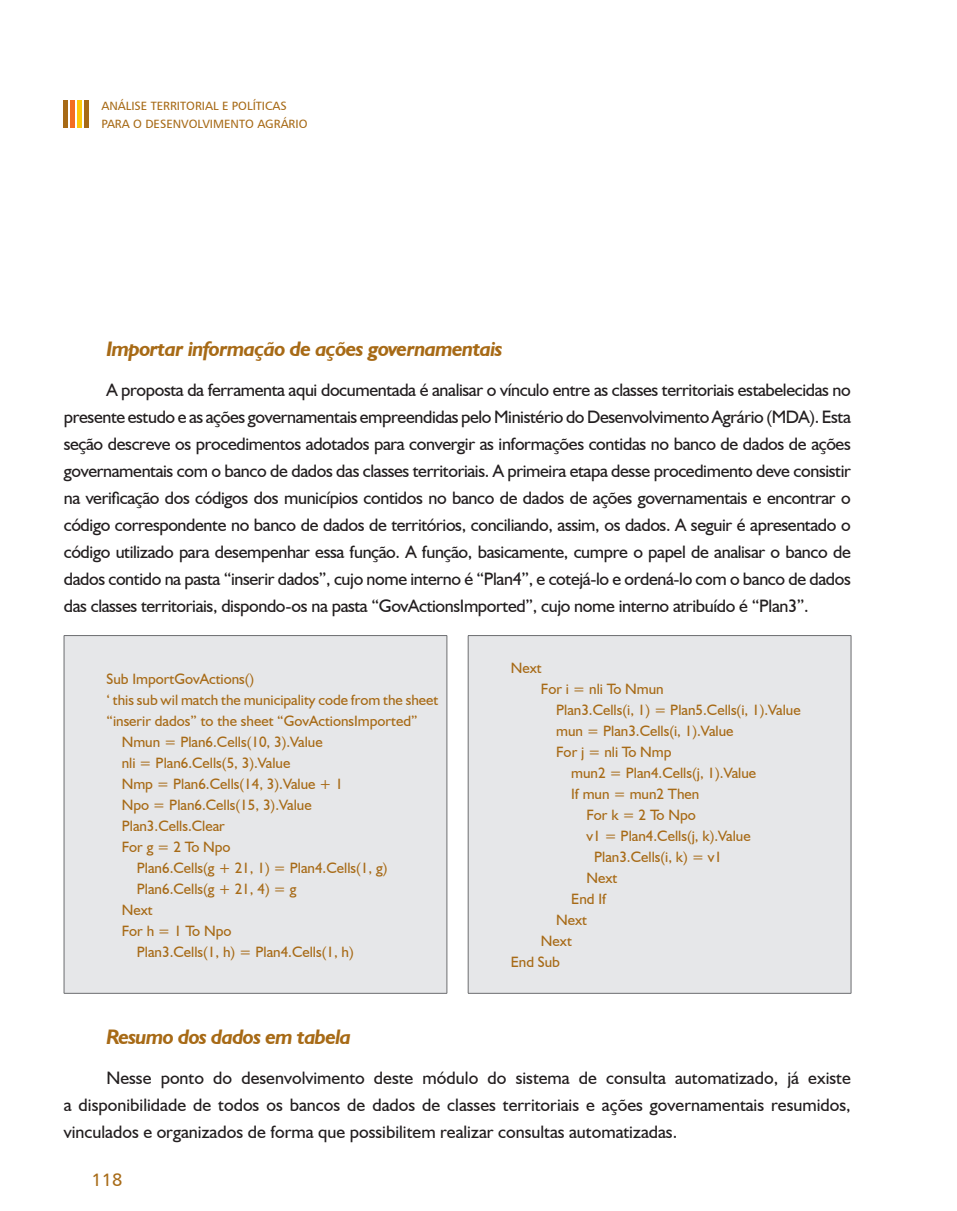
<style>
.page{position:relative;width:957px;height:1211px;background:#fff}
.page>*{position:absolute;margin:0;border:0;box-sizing:border-box;transform-origin:0 0}
.t1{font:italic 700 21px "Humanist 521 BT";letter-spacing:-.03em;color:#a76a16}
.t2{font:18px/27px "Humanist 521 BT";letter-spacing:-.01em;color:#231f20;text-align:justify}
.t3{font:18px "Humanist 777 BT Roman B";color:#a76a16}
.t4{font:15px "Humanist 521 BT";color:#a76a16}
.t5{font:12px/18px "Humanist 777 BT Roman B";color:#a76a16}
</style>
<div class="page">
<hr style="left:64px;top:100px;width:4px;height:28px;background:#a76a16">
<div style="left:84px;top:100px;width:5px;height:28px;background:#a76a16"></div>
<hr style="left:71px;top:100px;width:4px;height:28px;background:#f36e21">
<div style="left:77px;top:100px;width:5px;height:28px;background:#feca0a"></div>
<div style="left:65px;top:635px;width:785px;height:358px;background:#e6e7e9"></div>
<hr style="left:64px;top:635px;width:383px;height:1px;background:#6c6d70">
<hr style="left:64px;top:635px;width:1px;height:357px;background:#6c6d70">
<hr style="left:446px;top:635px;width:1px;height:357px;background:#6c6d70">
<hr style="left:64px;top:992px;width:383px;height:1px;background:#6c6d70">
<hr style="left:468px;top:635px;width:383px;height:1px;background:#6c6d70">
<hr style="left:468px;top:635px;width:1px;height:357px;background:#6c6d70">
<hr style="left:850px;top:635px;width:1px;height:357px;background:#6c6d70">
<hr style="left:468px;top:992px;width:383px;height:1px;background:#6c6d70">
<p class="t5" style="left:101px;top:96px;width:207px">ANÁLISE TERRITORIAL E POLÍTICAS<br>PARA O DESENVOLVIMENTO AGRÁRIO</p>
<p class="t1" style="left:106px;top:336px;width:398px">Importar informação de ações governamentais</p>
<p class="t2" style="left:64px;top:376px;width:788px;text-indent:43px">A proposta da ferramenta aqui documentada é analisar o vínculo entre as classes territoriais estabelecidas no presente estudo e as ações governamentais empreendidas pelo Ministério do Desenvolvimento Agrário (MDA). Esta seção descreve os procedimentos adotados para convergir as informações contidas no banco de dados de ações governamentais com o banco de dados das classes territoriais. A primeira etapa desse procedimento deve consistir na verificação dos códigos dos municípios contidos no banco de dados de ações governamentais e encontrar o código correspondente no banco de dados de territórios, conciliando, assim, os dados. A seguir é apresentado o código utilizado para desempenhar essa função. A função, basicamente, cumpre o papel de analisar o banco de dados contido na pasta “inserir dados”, cujo nome interno é “Plan4”, e cotejá-lo e ordená-lo com o banco de dados das classes territoriais, dispondo-os na pasta “GovActionsImported”, cujo nome interno atribuído é “Plan3”.</p>
<p class="t4" style="left:107px;top:669px;width:149px">Sub ImportGovActions()</p>
<p class="t4" style="left:107px;top:690px;width:333px">‘ this sub wil match the municipality code from the sheet</p>
<p class="t4" style="left:107px;top:711px;width:312px">“inserir dados” to the sheet “GovActionsImported”</p>
<p class="t4" style="left:122px;top:732px;width:202px">Nmun = Plan6.Cells(10, 3).Value</p>
<p class="t4" style="left:122px;top:753px;width:170px">nli = Plan6.Cells(5, 3).Value</p>
<p class="t4" style="left:122px;top:774px;width:223px">Nmp = Plan6.Cells(14, 3).Value + 1</p>
<p class="t4" style="left:122px;top:795px;width:191px">Npo = Plan6.Cells(15, 3).Value</p>
<p class="t4" style="left:122px;top:816px;width:105px">Plan3.Cells.Clear</p>
<p class="t4" style="left:122px;top:837px;width:110px">For g = 2 To Npo</p>
<p class="t4" style="left:137px;top:858px;width:252px">Plan6.Cells(g + 21, 1) = Plan4.Cells(1, g)</p>
<p class="t4" style="left:137px;top:879px;width:161px">Plan6.Cells(g + 21, 4) = g</p>
<p class="t4" style="left:122px;top:900px;width:32px">Next</p>
<p class="t4" style="left:122px;top:921px;width:111px">For h = 1 To Npo</p>
<p class="t4" style="left:137px;top:942px;width:218px">Plan3.Cells(1, h) = Plan4.Cells(1, h)</p>
<p class="t4" style="left:510px;top:658px;width:32px">Next</p>
<p class="t4" style="left:541px;top:679px;width:124px">For i = nli To Nmun</p>
<p class="t4" style="left:556px;top:700px;width:246px">Plan3.Cells(i, 1) = Plan5.Cells(i, 1).Value</p>
<p class="t4" style="left:556px;top:721px;width:179px">mun = Plan3.Cells(i, 1).Value</p>
<p class="t4" style="left:556px;top:742px;width:117px">For j = nli To Nmp</p>
<p class="t4" style="left:571px;top:763px;width:186px">mun2 = Plan4.Cells(j, 1).Value</p>
<p class="t4" style="left:571px;top:784px;width:130px">If mun = mun2 Then</p>
<p class="t4" style="left:586px;top:805px;width:111px">For k = 2 To Npo</p>
<p class="t4" style="left:586px;top:826px;width:166px">v1 = Plan4.Cells(j, k).Value</p>
<p class="t4" style="left:594px;top:847px;width:130px">Plan3.Cells(i, k) = v1</p>
<p class="t4" style="left:586px;top:868px;width:32px">Next</p>
<p class="t4" style="left:571px;top:889px;width:36px">End If</p>
<p class="t4" style="left:556px;top:910px;width:32px">Next</p>
<p class="t4" style="left:541px;top:931px;width:32px">Next</p>
<p class="t4" style="left:510px;top:952px;width:51px">End Sub</p>
<p class="t1" style="left:106px;top:1023px;width:246px">Resumo dos dados em tabela</p>
<p class="t2" style="left:64px;top:1063px;width:788px;text-indent:43px">Nesse ponto do desenvolvimento deste módulo do sistema de consulta automatizado, já existe a disponibilidade de todos os bancos de dados de classes territoriais e ações governamentais resumidos, vinculados e organizados de forma que possibilitem realizar consultas automatizadas.</p>
<p class="t3" style="left:91px;top:1167px;width:32px">118</p>
</div>
